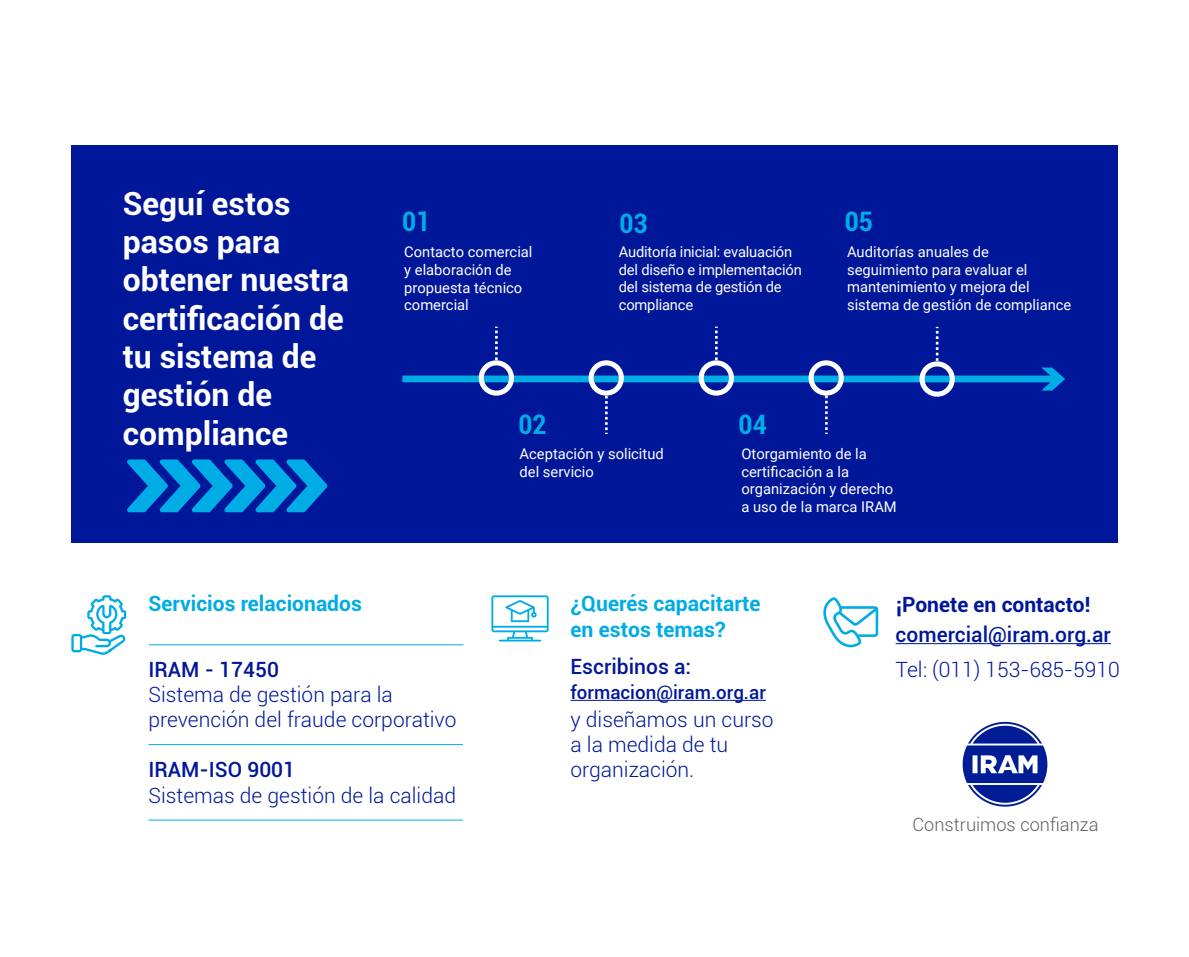
<style>
.page{position:relative;width:1189px;height:957px;background:#fff}
.page>*{position:absolute;margin:0;border:0;box-sizing:border-box;transform-origin:0 0}
.t1{font:700 31.85px/38.2px "Roboto";color:#fff}
.t2{font:700 condensed 26.86px "Roboto";color:#00ace5}
.t3{font:700 21.09px/25.4px "Roboto";color:#00ace5}
.t4{font:300 21px/25.2px "Roboto";color:#00179a}
.t5{font:500 21px "Roboto";color:#00179a}
.t6{font:700 21px "Roboto";color:#00ace5}
.t7{font:700 21px "Roboto";color:#00179a}
.t8{font:500 18.72px "Roboto";color:#00179a}
.t9{font:300 18.2px "Roboto";color:#606060}
.t10{font:14.79px/17.7px "Roboto";color:#fff}
</style>
<div class="page">
<div style="left:72px;top:146px;width:1045px;height:396px;background:#00179a"></div>
<svg style="left:402px;top:326px;width:662px;height:108px"></svg>
<svg style="left:127px;top:459px;width:200px;height:53px"></svg>
<hr style="left:570px;top:699px;width:195px;height:1px;background:#00179a">
<hr style="left:149px;top:644px;width:314px;height:1px;background:#00ace5">
<hr style="left:148px;top:744px;width:315px;height:1px;background:#00ace5">
<hr style="left:148px;top:819px;width:315px;height:1px;background:#00ace5">
<svg style="left:71px;top:595px;width:55px;height:59px"></svg>
<svg style="left:491px;top:595px;width:57px;height:46px"></svg>
<hr style="left:895px;top:643px;width:215px;height:1px;background:#00179a">
<svg style="left:823px;top:597px;width:55px;height:51px"></svg>
<svg style="left:962px;top:721px;width:85px;height:85px"></svg>
<h1 class="t1" style="left:123px;top:183px;width:228px">Seguí estos pasos para obtener nuestra certificación de tu sistema de gestión de compliance</h1>
<h2 class="t2" style="left:402px;top:202px;width:30px">01</h2>
<h2 class="t2" style="left:619px;top:204px;width:30px">03</h2>
<h2 class="t2" style="left:844px;top:202px;width:30px">05</h2>
<p class="t10" style="left:404px;top:243px;width:130px">Contacto comercial y elaboración de propuesta técnico comercial</p>
<p class="t10" style="left:618px;top:242px;width:184px">Auditoría inicial: evaluación del diseño e implementación del sistema de gestión de compliance</p>
<p class="t10" style="left:846px;top:242px;width:226px">Auditorías anuales de seguimiento para evaluar el mantenimiento y mejora del sistema de gestión de compliance</p>
<h2 class="t2" style="left:518px;top:406px;width:30px">02</h2>
<h2 class="t2" style="left:738px;top:405px;width:30px">04</h2>
<p class="t10" style="left:519px;top:444px;width:146px">Aceptación y solicitud del servicio</p>
<p class="t10" style="left:741px;top:444px;width:157px">Otorgamiento de la certificación a la organización y derecho a uso de la marca IRAM</p>
<h3 class="t3" style="left:570px;top:590px;width:191px">¿Querés capacitarte en estos temas?</h3>
<h3 class="t6" style="left:148px;top:589px;width:215px">Servicios relacionados</h3>
<h3 class="t7" style="left:895px;top:589px;width:196px">¡Ponete en contacto!</h3>
<h3 class="t5" style="left:895px;top:619px;width:217px">comercial@iram.org.ar</h3>
<h3 class="t4" style="left:895px;top:656px;width:225px">Tel: (011) 153-685-5910</h3>
<h3 class="t5" style="left:570px;top:651px;width:122px">Escribinos a:</h3>
<p class="t8" style="left:570px;top:679px;width:197px">formacion@iram.org.ar</p>
<h3 class="t4" style="left:570px;top:706px;width:204px">y diseñamos un curso a la medida de tu organización.</h3>
<h3 class="t5" style="left:148px;top:654px;width:132px">IRAM - 17450</h3>
<h3 class="t4" style="left:148px;top:681px;width:309px">Sistema de gestión para la prevención del fraude corporativo</h3>
<h3 class="t5" style="left:148px;top:755px;width:148px">IRAM-ISO 9001</h3>
<h3 class="t4" style="left:148px;top:781px;width:309px">Sistemas de gestión de la calidad</h3>
<p class="t9" style="left:912px;top:812px;width:187px">Construimos confianza</p>
</div>
